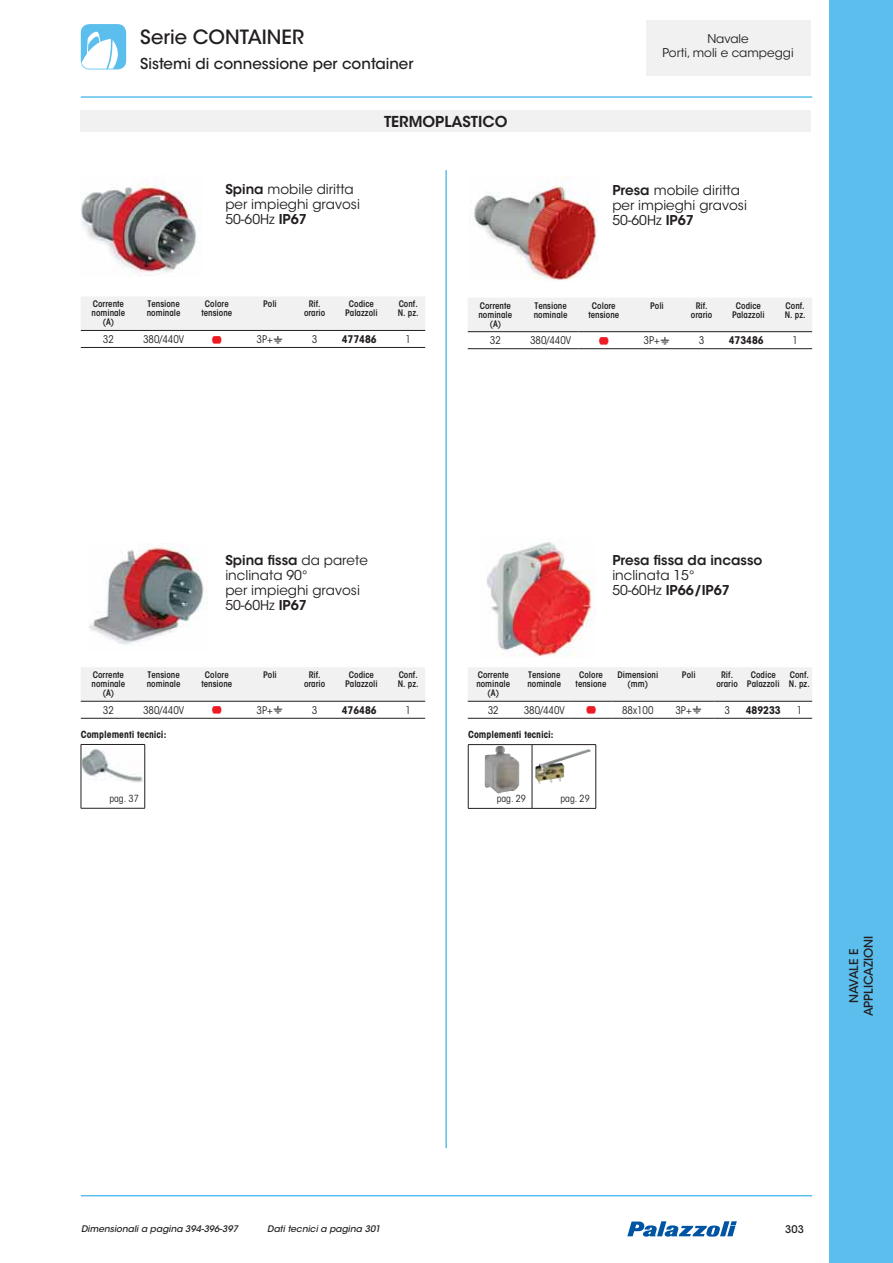
<style>
.page{position:relative;width:893px;height:1263px;background:#fff}
.page>*{position:absolute;margin:0;border:0;box-sizing:border-box;transform-origin:0 0}
.t1{font:500 19.5px "ITC Avant Garde Std";color:#231f20}
.t2{font:500 15px "ITC Avant Garde Std";color:#231f20}
.t3{font:600 15px "ITC Avant Garde Std";color:#231f20}
.t4{font:13.5px/15px "ITC Avant Garde Std";color:#231f20}
.t5{font:600 13.5px "ITC Avant Garde Std";color:#231f20}
.t6{font:12px/13.5px "ITC Avant Garde Std";color:#231f20;text-align:center}
.t7{font:500 12px/14.4px "ITC Avant Garde Std";color:#231f20;text-align:center}
.t8{font:12px "Palazzoli";color:#ed1c24;scale:.95 1}
.t9{font:condensed 10.5px "ITC Avant Garde Std";color:#231f20}
.t10{font:700 condensed 10.5px "ITC Avant Garde Std";color:#231f20}
.t11{font:500 10.5px "ITC Avant Garde Std";color:#231f20}
.t12{font:700 condensed 9.75px "ITC Avant Garde Std";color:#231f20}
.t13{font:condensed 9.75px "ITC Avant Garde Std";color:#231f20}
.t14{font:600 condensed 9px/9px "ITC Avant Garde Std";color:#231f20;text-align:center}
.t15{font:italic 500 9px "ITC Avant Garde Std";color:#231f20}
.s1{font-weight:600}
.s2{font-family:"Technical LH Pi Two";font-stretch:normal}
.s3{font-weight:400;color:#fff}
.s4{font-family:"Palazzoli";font-stretch:normal;font-size:12px;color:#ed1c24}
</style>
<div class="page">
<svg style="left:627px;top:1221px;width:110px;height:16px"></svg>
<hr style="left:445px;top:170px;width:2px;height:978px;background:#5cbeec">
<div style="left:646px;top:21px;width:164px;height:55px;background:#f1f1f2"></div>
<div style="left:81px;top:24px;width:45px;height:45px;background:#5cbeec;border-radius:9px"></div>
<svg style="left:82px;top:31px;width:36px;height:38px"></svg>
<hr style="left:81px;top:96px;width:731px;height:2px;background:#5cbeec">
<hr style="left:81px;top:1195px;width:731px;height:1px;background:#5cbeec">
<div style="left:829px;top:0;width:64px;height:1263px;background:#5cbeec"></div>
<img style="left:474px;top:176px;width:125px;height:104px">
<img style="left:486px;top:541px;width:107px;height:116px">
<img style="left:81px;top:184px;width:116px;height:93px">
<img style="left:89px;top:546px;width:115px;height:99px">
<img style="left:485px;top:746px;width:34px;height:48px">
<img style="left:82px;top:748px;width:61px;height:35px">
<img style="left:535px;top:749px;width:56px;height:35px">
<div style="left:81px;top:297px;width:344px;height:33px;background:#f1f1f2"></div>
<hr style="left:81px;top:330px;width:55px;height:1px;background:#231f20">
<hr style="left:136px;top:330px;width:289px;height:1px;background:#231f20">
<hr style="left:81px;top:347px;width:55px;height:1px;background:#231f20">
<hr style="left:136px;top:347px;width:289px;height:1px;background:#231f20">
<svg style="left:81px;top:667px;width:344px;height:51px"></svg>
<hr style="left:81px;top:701px;width:55px;height:1px;background:#231f20">
<hr style="left:136px;top:701px;width:289px;height:1px;background:#231f20">
<hr style="left:81px;top:718px;width:55px;height:1px;background:#231f20">
<hr style="left:136px;top:718px;width:289px;height:1px;background:#231f20">
<div style="left:468px;top:298px;width:344px;height:35px;background:#f1f1f2"></div>
<hr style="left:468px;top:331px;width:110px;height:1px;background:#231f20">
<hr style="left:578px;top:331px;width:234px;height:1px;background:#231f20">
<hr style="left:468px;top:348px;width:110px;height:1px;background:#231f20">
<hr style="left:578px;top:348px;width:234px;height:1px;background:#231f20">
<svg style="left:468px;top:667px;width:344px;height:51px"></svg>
<hr style="left:468px;top:701px;width:102px;height:1px;background:#231f20">
<hr style="left:570px;top:701px;width:42px;height:1px;background:#231f20">
<hr style="left:612px;top:701px;width:102px;height:1px;background:#231f20">
<hr style="left:714px;top:701px;width:98px;height:1px;background:#231f20">
<hr style="left:468px;top:718px;width:102px;height:1px;background:#231f20">
<hr style="left:570px;top:718px;width:42px;height:1px;background:#231f20">
<hr style="left:612px;top:718px;width:102px;height:1px;background:#231f20">
<hr style="left:714px;top:718px;width:98px;height:1px;background:#231f20">
<div style="left:81px;top:111px;width:730px;height:21px;background:#f1f1f2"></div>
<hr style="left:81px;top:744px;width:64px;height:1px;background:#231f20">
<hr style="left:81px;top:745px;width:1px;height:63px;background:#231f20">
<hr style="left:144px;top:745px;width:1px;height:63px;background:#231f20">
<hr style="left:81px;top:808px;width:64px;height:1px;background:#231f20">
<hr style="left:468px;top:744px;width:64px;height:1px;background:#231f20">
<hr style="left:468px;top:745px;width:1px;height:63px;background:#231f20">
<hr style="left:532px;top:744px;width:64px;height:1px;background:#231f20">
<hr style="left:532px;top:745px;width:1px;height:63px;background:#231f20">
<hr style="left:595px;top:745px;width:1px;height:63px;background:#231f20">
<hr style="left:468px;top:808px;width:128px;height:1px;background:#231f20">
<h1 class="t1" style="left:140px;top:25px;width:165px">Serie CONTAINER</h1>
<h2 class="t2" style="left:140px;top:55px;width:275px">Sistemi di connessione per container</h2>
<h3 class="t4" style="left:225px;top:181px;width:136px"><span class="s1">Spina</span> mobile diritta per impieghi gravosi<br>50-60Hz <span class="s1">IP67</span></h3>
<h2 class="t3" style="left:384px;top:113px;width:125px">TERMOPLASTICO</h2>
<h3 class="t6" style="left:662px;top:32px;width:133px">Navale<br>Porti, moli e campeggi</h3>
<h3 class="t4" style="left:612px;top:183px;width:136px"><span class="s1">Presa</span> mobile diritta per impieghi gravosi<br>50-60Hz <span class="s1">IP67</span></h3>
<p class="t14" style="left:92px;top:300px;width:35px">Corrente nominale (A)</p>
<p class="t14" style="left:147px;top:300px;width:35px;text-align:left">Tensione nominale</p>
<p class="t14" style="left:201px;top:300px;width:32px">Colore tensione</p>
<p class="t14" style="left:263px;top:300px;width:15px">Poli</p>
<p class="t14" style="left:304px;top:300px;width:23px">Rif. orario</p>
<p class="t14" style="left:345px;top:300px;width:34px">Codice<br>Palazzoli</p>
<p class="t14" style="left:398px;top:300px;width:22px;text-align:left">Conf.<br>N. pz.</p>
<p class="t9" style="left:103px;top:333px;width:12px">32</p>
<p class="t9" style="left:143px;top:333px;width:43px">380/440V</p>
<h3 class="t8" style="left:212px;top:332px;width:11px">-</h3>
<p class="t9" style="left:257px;top:333px;width:28px">3P+<span class="s2">-</span></p>
<p class="t9" style="left:312px;top:333px;width:7px">3</p>
<p class="t10" style="left:342px;top:333px;width:41px">477486<span class="s3">F</span></p>
<p class="t9" style="left:405px;top:333px;width:7px">1</p>
<p class="t14" style="left:478px;top:301px;width:35px">Corrente nominale (A)</p>
<p class="t14" style="left:534px;top:301px;width:35px;text-align:left">Tensione nominale</p>
<p class="t14" style="left:588px;top:301px;width:32px">Colore tensione</p>
<p class="t14" style="left:650px;top:301px;width:15px">Poli</p>
<p class="t14" style="left:691px;top:301px;width:23px">Rif. orario</p>
<p class="t14" style="left:732px;top:301px;width:34px">Codice<br>Palazzoli</p>
<p class="t14" style="left:785px;top:301px;width:22px;text-align:left">Conf.<br>N. pz.</p>
<p class="t9" style="left:490px;top:334px;width:12px">32</p>
<p class="t9" style="left:530px;top:334px;width:43px">380/440V</p>
<h3 class="t8" style="left:599px;top:334px;width:11px">-</h3>
<p class="t9" style="left:644px;top:334px;width:28px">3P+<span class="s2">-</span></p>
<p class="t9" style="left:699px;top:334px;width:7px">3</p>
<p class="t10" style="left:729px;top:334px;width:41px">473486<span class="s3">F</span></p>
<p class="t9" style="left:792px;top:334px;width:7px">1</p>
<h3 class="t4" style="left:225px;top:552px;width:144px"><span class="s1">Spina fissa</span> da parete inclinata 90°<br>per impieghi gravosi<br>50-60Hz <span class="s1">IP67</span></h3>
<h3 class="t5" style="left:612px;top:552px;width:152px">Presa fissa da incasso</h3>
<h3 class="t4" style="left:612px;top:567px;width:119px">inclinata 15°<br>50-60Hz <span class="s1">IP66/IP67</span></h3>
<p class="t14" style="left:92px;top:670px;width:35px">Corrente nominale (A)</p>
<p class="t14" style="left:147px;top:670px;width:35px;text-align:left">Tensione nominale</p>
<p class="t14" style="left:201px;top:670px;width:32px">Colore tensione</p>
<p class="t14" style="left:263px;top:670px;width:15px">Poli</p>
<p class="t14" style="left:304px;top:670px;width:23px">Rif. orario</p>
<p class="t14" style="left:345px;top:670px;width:34px">Codice<br>Palazzoli</p>
<p class="t14" style="left:398px;top:670px;width:22px;text-align:left">Conf.<br>N. pz.</p>
<p class="t9" style="left:103px;top:704px;width:12px">32</p>
<p class="t9" style="left:143px;top:704px;width:43px">380/440V</p>
<h3 class="t8" style="left:212px;top:703px;width:11px">-</h3>
<p class="t9" style="left:257px;top:704px;width:28px">3P+<span class="s2">-</span></p>
<p class="t9" style="left:312px;top:704px;width:7px">3</p>
<p class="t10" style="left:342px;top:704px;width:41px">476486<span class="s3">F</span></p>
<p class="t9" style="left:405px;top:704px;width:7px">1</p>
<p class="t14" style="left:476px;top:670px;width:35px">Corrente nominale (A)</p>
<p class="t14" style="left:527px;top:670px;width:35px;text-align:left">Tensione nominale</p>
<p class="t14" style="left:576px;top:670px;width:32px">Colore tensione</p>
<p class="t14" style="left:617px;top:670px;width:42px">Dimensioni (mm)</p>
<p class="t14" style="left:682px;top:670px;width:15px">Poli</p>
<p class="t14" style="left:716px;top:670px;width:23px">Rif. orario</p>
<p class="t14" style="left:747px;top:670px;width:34px">Codice<br>Palazzoli</p>
<p class="t14" style="left:789px;top:670px;width:22px;text-align:left">Conf.<br>N. pz.</p>
<p class="t9" style="left:488px;top:704px;width:12px">32</p>
<p class="t9" style="left:524px;top:704px;width:43px">380/440V</p>
<p class="t9" style="left:586px;top:704px;width:69px"><span class="s4">-</span> 88x100</p>
<p class="t9" style="left:675px;top:704px;width:28px">3P+<span class="s2">-</span></p>
<p class="t9" style="left:724px;top:704px;width:7px">3</p>
<p class="t10" style="left:746px;top:704px;width:37px">489233</p>
<p class="t9" style="left:797px;top:704px;width:7px">1</p>
<p class="t12" style="left:81px;top:729px;width:87px">Complementi tecnici:</p>
<p class="t12" style="left:468px;top:729px;width:87px">Complementi tecnici:</p>
<p class="t13" style="left:109px;top:793px;width:31px">pag. 37</p>
<p class="t13" style="left:497px;top:793px;width:31px">pag. 29</p>
<p class="t13" style="left:560px;top:793px;width:31px">pag. 29</p>
<h3 class="t7" style="left:847px;top:1016px;width:82px;rotate:-90deg">NAVALE E<br>APPLICAZIONI</h3>
<p class="t15" style="left:81px;top:1223px;width:158px">Dimensionali a pagina 394-396-397</p>
<p class="t15" style="left:267px;top:1223px;width:115px">Dati tecnici a pagina 301</p>
<p class="t11" style="left:785px;top:1223px;width:20px">303</p>
</div>
